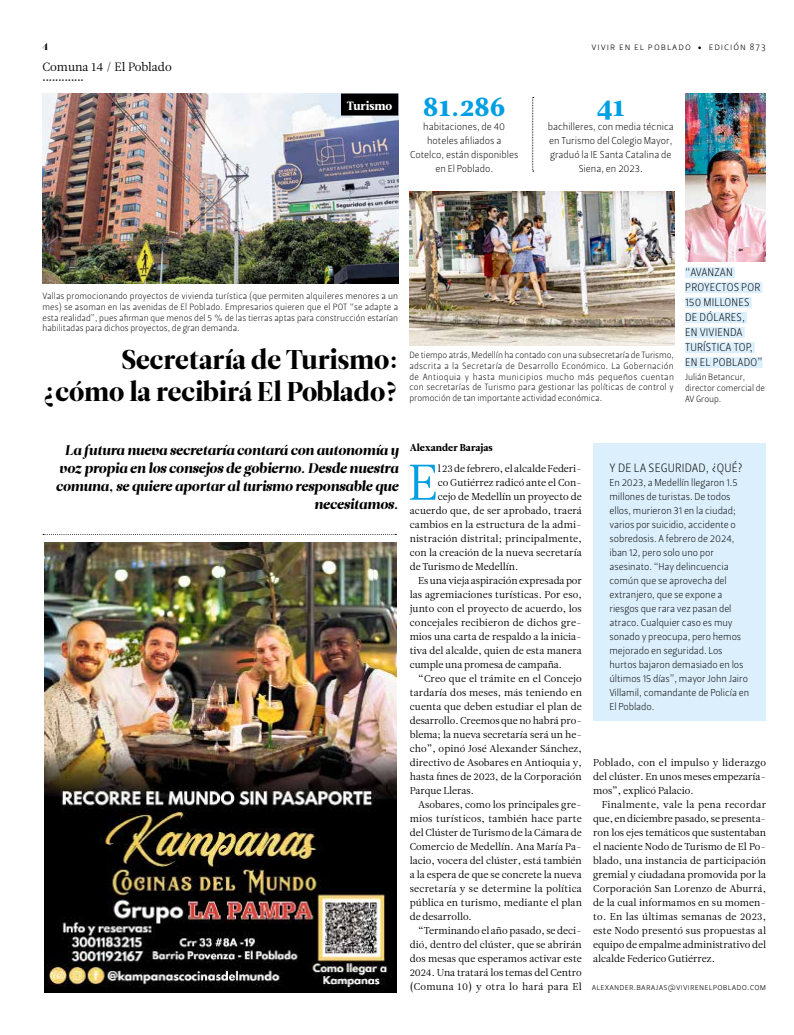
<style>
.page{position:relative;width:794px;height:1035px;background:#fff}
.page>*{position:absolute;margin:0;border:0;box-sizing:border-box;transform-origin:0 0}
.t1{font:50px "Leitura News Roman 1";color:#009fe3}
.t2{font:28px "Leitura News Roman 4";color:#009fe3}
.t3{font:27.1px/32.5px "Leitura Display";color:#000;text-align:right}
.t4{font:italic 14px/18px "Leitura Display";color:#000;text-align:right}
.t5{font:12px "Leitura Sans Grot 1";letter-spacing:.015em;color:#000}
.t6{font:12px "Leitura News Roman 1";color:#000}
.t7{font:12px "Leitura News Roman 4";color:#fff}
.t8{font:11px/15px "Leitura Sans Grot 1";letter-spacing:.015em;color:#000}
.t9{font:10px/14px "Leitura News Roman 1";letter-spacing:.005em;color:#000;text-align:justify}
.t10{font:10px/14px "Leitura Sans Grot 1";letter-spacing:-.005em;color:#000;text-align:center}
.t11{font:10px "Leitura News Roman 1";letter-spacing:.025em;color:#000}
.t12{font:10px "Leitura Sans Grot 1";letter-spacing:.1em;color:#000}
.t13{font:10px "Leitura News Roman 1";letter-spacing:.03em;color:#000}
.t14{font:10px "Leitura News Roman 4";letter-spacing:.01em;color:#000}
.t15{font:10px "Leitura Display";color:#000}
.t16{font:9px/10.8px "Leitura Sans Grot 1";letter-spacing:.01em;color:#000;text-align:justify}
.t17{font:8px "Leitura Display";color:#000}
.s1{font-family:"Minion Pro"}
</style>
<div class="page">
<svg style="left:43px;top:93px;width:73px;height:1px"></svg>
<img style="left:45px;top:542px;width:351px;height:450px">
<svg style="left:43px;top:534px;width:353px;height:1px"></svg>
<img style="left:43px;top:94px;width:355px;height:189px">
<div style="left:341px;top:94px;width:57px;height:22px;background:#000"></div>
<div style="left:593px;top:444px;width:172px;height:277px;background:#dbeffc"></div>
<svg style="left:532px;top:97px;width:2px;height:75px"></svg>
<img style="left:410px;top:191px;width:264px;height:154px">
<img style="left:685px;top:94px;width:80px;height:168px">
<div style="left:685px;top:267px;width:50px;height:11px;background:#dbeffc"></div>
<div style="left:685px;top:282px;width:77px;height:11px;background:#dbeffc"></div>
<div style="left:685px;top:297px;width:66px;height:11px;background:#dbeffc"></div>
<div style="left:685px;top:312px;width:62px;height:11px;background:#dbeffc"></div>
<div style="left:685px;top:327px;width:59px;height:11px;background:#dbeffc"></div>
<div style="left:685px;top:342px;width:69px;height:11px;background:#dbeffc"></div>
<div style="left:685px;top:357px;width:77px;height:11px;background:#dbeffc"></div>
<p class="t15" style="left:43px;top:41px;width:7px">4</p>
<p class="t6" style="left:43px;top:60px;width:131px">Comuna 14 / El Poblado</p>
<p class="t17" style="left:43px;top:75px;width:43px">•••••••••••••</p>
<p class="t7" style="left:347px;top:98px;width:47px">Turismo</p>
<h2 class="t2" style="left:423px;top:89px;width:84px">81.286</h2>
<p class="t10" style="left:410px;top:119px;width:110px">habitaciones, de 40 hoteles afiliados a<br>Cotelco, están disponibles en El Poblado.</p>
<p class="t12" style="left:591px;top:41px;width:176px">vivir en el poblado <span class="s1">•</span> edición 873</p>
<h2 class="t2" style="left:597px;top:89px;width:30px">41</h2>
<p class="t10" style="left:548px;top:119px;width:128px">bachilleres, con media técnica en Turismo del Colegio Mayor, graduó la IE Santa Catalina de<br>Siena, en 2023.</p>
<p class="t16" style="left:43px;top:291px;width:357px">Vallas promocionando proyectos de vivienda turística (que permiten alquileres menores a un mes) se asoman en las avenidas de El Poblado. Empresarios quieren que el POT “se adapte a esta realidad”, pues afirman que menos del 5 % de las tierras aptas para construcción estarían habilitadas para dichos proyectos, de gran demanda.</p>
<h3 class="t3" style="left:43px;top:343px;width:357px">Secretaría de Turismo: ¿cómo la recibirá El Poblado?</h3>
<h3 class="t4" style="left:56px;top:441px;width:344px">La futura nueva secretaría contará con autonomía y voz propia en los consejos de gobierno. Desde nuestra comuna, se quiere aportar al turismo responsable que necesitamos.</h3>
<p class="t16" style="left:409px;top:350px;width:266px">De tiempo atrás, Medellín ha contado con una subsecretaría de Turismo, adscrita a la Secretaría de Desarrollo Económico. La Gobernación de Antioquia y hasta municipios mucho más pequeños cuentan con secretarías de Turismo para gestionar las políticas de control y promoción de tan importante actividad económica.</p>
<p class="t8" style="left:685px;top:265px;width:79px">“AVANZAN<br>PROYECTOS POR<br>150 MILLONES<br>DE DÓLARES,<br>EN VIVIENDA<br>TURÍSTICA TOP,<br>EN EL POBLADO”</p>
<p class="t16" style="left:685px;top:372px;width:81px;text-align:left">Julián Betancur, director comercial de<br>AV Group.</p>
<p class="t14" style="left:410px;top:442px;width:85px">Alexander Barajas</p>
<h1 class="t1" style="left:408px;top:453px;width:31px">E</h1>
<p class="t9" style="left:438px;top:461px;width:145px">l 23 de febrero, el alcalde Federi-</p>
<p class="t9" style="left:438px;top:475px;width:146px">co Gutiérrez radicó ante el Con-</p>
<p class="t9" style="left:438px;top:489px;width:146px">cejo de Medellín un proyecto de</p>
<p class="t9" style="left:410px;top:503px;width:174px">acuerdo que, de ser aprobado, traerá</p>
<p class="t9" style="left:410px;top:517px;width:174px">cambios en la estructura de la admi-</p>
<p class="t9" style="left:410px;top:531px;width:174px">nistración distrital; principalmente,</p>
<p class="t9" style="left:410px;top:545px;width:173px">con la creación de la nueva secretaría</p>
<p class="t9" style="left:410px;top:559px;width:110px">de Turismo de Medellín.</p>
<p class="t9" style="left:418px;top:573px;width:165px">Es una vieja aspiración expresada por</p>
<p class="t9" style="left:410px;top:587px;width:174px">las agremiaciones turísticas. Por eso,</p>
<p class="t9" style="left:410px;top:601px;width:174px">junto con el proyecto de acuerdo, los</p>
<p class="t9" style="left:410px;top:615px;width:174px">concejales recibieron de dichos gre-</p>
<p class="t9" style="left:410px;top:629px;width:173px">mios una carta de respaldo a la inicia-</p>
<p class="t9" style="left:410px;top:643px;width:174px">tiva del alcalde, quien de esta manera</p>
<p class="t9" style="left:410px;top:657px;width:154px">cumple una promesa de campaña.</p>
<p class="t9" style="left:418px;top:671px;width:165px">“Creo que el trámite en el Concejo</p>
<p class="t9" style="left:410px;top:685px;width:174px">tardaría dos meses, más teniendo en</p>
<p class="t9" style="left:410px;top:699px;width:174px">cuenta que deben estudiar el plan de</p>
<p class="t9" style="left:410px;top:713px;width:174px">desarrollo. Creemos que no habrá pro-</p>
<p class="t9" style="left:410px;top:727px;width:174px">blema; la nueva secretaría será un he-</p>
<p class="t9" style="left:410px;top:741px;width:174px">cho”, opinó José Alexander Sánchez,</p>
<p class="t9" style="left:410px;top:755px;width:174px">directivo de Asobares en Antioquia y,</p>
<p class="t9" style="left:410px;top:769px;width:173px">hasta fines de 2023, de la Corporación</p>
<p class="t9" style="left:410px;top:783px;width:66px">Parque Lleras.</p>
<p class="t9" style="left:418px;top:797px;width:165px">Asobares, como los principales gre-</p>
<p class="t11" style="left:410px;top:812px;width:173px">mios turísticos, también hace parte</p>
<p class="t9" style="left:410px;top:825px;width:174px">del Clúster de Turismo de la Cámara de</p>
<p class="t9" style="left:410px;top:839px;width:173px">Comercio de Medellín. Ana María Pa-</p>
<p class="t9" style="left:410px;top:853px;width:173px">lacio, vocera del clúster, está también</p>
<p class="t9" style="left:410px;top:867px;width:173px">a la espera de que se concrete la nueva</p>
<p class="t9" style="left:410px;top:881px;width:174px">secretaría y se determine la política</p>
<p class="t9" style="left:410px;top:895px;width:174px">pública en turismo, mediante el plan</p>
<p class="t9" style="left:410px;top:909px;width:64px">de desarrollo.</p>
<p class="t9" style="left:418px;top:923px;width:165px">“Terminando el año pasado, se deci-</p>
<p class="t9" style="left:410px;top:937px;width:173px">dió, dentro del clúster, que se abrirán</p>
<p class="t9" style="left:410px;top:951px;width:174px">dos mesas que esperamos activar este</p>
<p class="t9" style="left:410px;top:965px;width:174px">2024. Una tratará los temas del Centro</p>
<p class="t13" style="left:410px;top:980px;width:174px">(Comuna 10) y otra lo hará para El</p>
<p class="t5" style="left:609px;top:460px;width:135px">Y DE LA SEGURIDAD, ¿QUÉ?</p>
<p class="t10" style="left:609px;top:475px;width:141px;text-align:left">En 2023, a Medellín llegaron 1.5 millones de turistas. De todos ellos, murieron 31 en la ciudad; varios por suicidio, accidente o sobredosis. A febrero de 2024, iban 12, pero solo uno por asesinato. “Hay delincuencia común que se aprovecha del extranjero, que se expone a riesgos que rara vez pasan del atraco. Cualquier caso es muy sonado y preocupa, pero hemos mejorado en seguridad. Los hurtos bajaron demasiado en los últimos 15 días”, mayor John Jairo<br>Villamil, comandante de Policía en<br>El Poblado.</p>
<p class="t9" style="left:593px;top:755px;width:174px">Poblado, con el impulso y liderazgo del clúster. En unos meses empezaría&shy;mos”, explicó Palacio.</p>
<p class="t9" style="left:593px;top:797px;width:175px;text-indent:8px">Finalmente, vale la pena recordar que, en diciembre pasado, se presenta&shy;ron los ejes temáticos que sustentaban el naciente Nodo de Turismo de El Po&shy;blado, una instancia de participación gremial y ciudadana promovida por la Corporación San Lorenzo de Aburrá, de la cual informamos en su momen&shy;to. En las últimas semanas de 2023, este Nodo presentó sus propuestas al equipo de empalme administrativo del alcalde Federico Gutiérrez.</p>
<p class="t16" style="left:591px;top:981px;width:176px">alexander.barajas@vivirenelpoblado.com</p>
</div>
